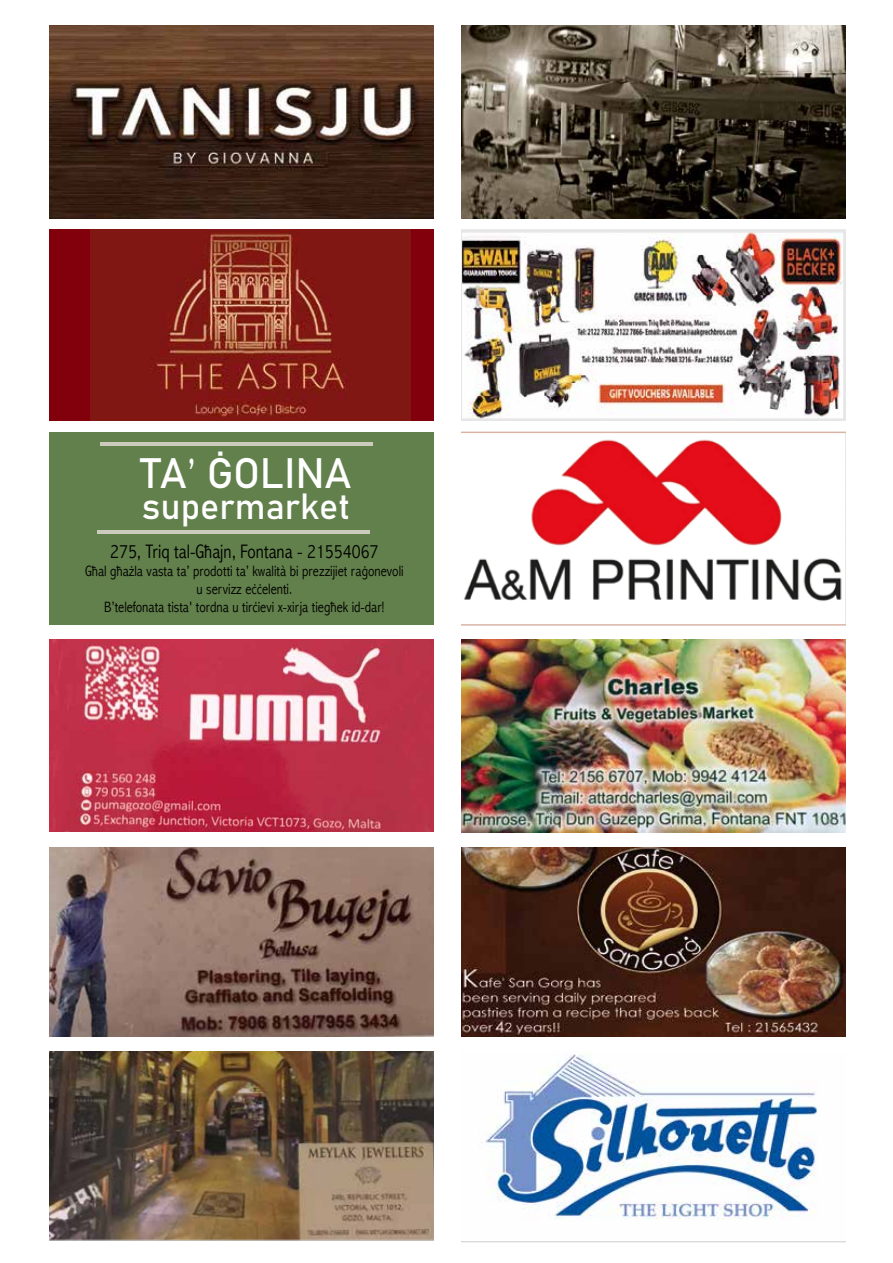
<style>
.page{position:relative;width:893px;height:1263px;background:#fff}
.page>*{position:absolute;margin:0;border:0;box-sizing:border-box;transform-origin:0 0}
.t1{font:42px "Bahnschrift 400 100";letter-spacing:-.01em;color:#fff}
.t2{font:36px "Bahnschrift 400 100";color:#fff}
.t3{font:300 condensed 19.5px "Abadi MTW04";color:#000}
.t4{font:300 condensed 15px/18px "Abadi MTW04";color:#000;text-align:center}
.s1{font-family:"Abadi MTW04";font-weight:300;font-stretch:condensed}
</style>
<div class="page">
<img style="left:49px;top:1051px;width:384px;height:187px">
<img style="left:485px;top:1054px;width:332px;height:165px">
<img style="left:49px;top:847px;width:384px;height:189px">
<img style="left:461px;top:847px;width:385px;height:189px">
<img style="left:461px;top:640px;width:385px;height:192px">
<img style="left:49px;top:639px;width:385px;height:192px">
<img style="left:464px;top:439px;width:378px;height:162px">
<div style="left:459px;top:432px;width:389px;height:194px;border:2px solid #d9b4a5"></div>
<div style="left:46px;top:228px;width:392px;height:193px;background:#82000c"></div>
<img style="left:91px;top:228px;width:319px;height:193px">
<img style="left:49px;top:26px;width:385px;height:192px">
<img style="left:461px;top:26px;width:385px;height:192px">
<img style="left:463px;top:233px;width:379px;height:184px">
<div style="left:459px;top:229px;width:387px;height:192px;border:3px solid #e6e6e6"></div>
<div style="left:47px;top:432px;width:392px;height:193px;background:#62804b"></div>
<hr style="left:97px;top:531px;width:273px;height:3px;background:#cccabc">
<hr style="left:100px;top:442px;width:272px;height:4px;background:#cccabc">
<div style="left:846px;top:0;width:47px;height:1263px;background:#fff"></div>
<div style="left:14px;top:0;width:35px;height:1263px;background:#fff"></div>
<div style="left:434px;top:0;width:26px;height:1263px;background:#fff"></div>
<h1 class="t1" style="left:141px;top:441px;width:213px">TA<span class="s1">’</span> ĠOLINA</h1>
<h2 class="t2" style="left:142px;top:479px;width:210px">supermarket</h2>
<h3 class="t3" style="left:110px;top:540px;width:270px">275, Triq tal-Għajn, Fontana - 21554067</h3>
<p class="t4" style="left:85px;top:562px;width:320px">Għal għażla vasta ta’ prodotti ta’ kwalità bi prezzijiet raġonevoli u servizz eċċelenti.<br>B’telefonata tista' tordna u tirċievi x-xirja tiegħek id-dar!</p>
</div>
